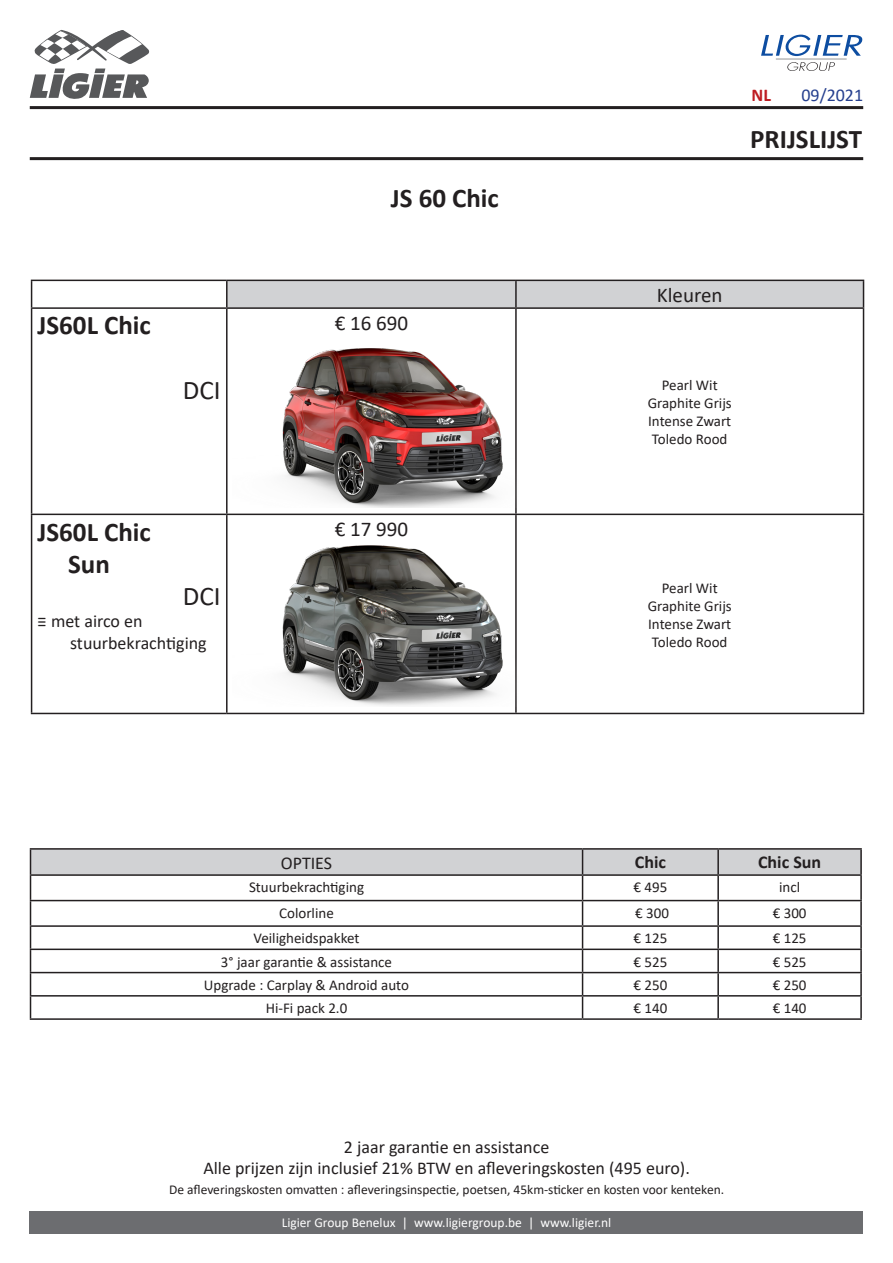
<style>
.page{position:relative;width:893px;height:1263px;background:#fff}
.page>*{position:absolute;margin:0;border:0;box-sizing:border-box;transform-origin:0 0}
.t1{font:700 27px "Calibri";color:#231f20}
.t2{font:27px "Calibri";color:#231f20}
.t3{font:21px "Calibri";color:#231f20}
.t4{font:18px "Calibri";color:#231f20}
.t5{font:700 18px "Calibri";color:#231f20}
.t6{font:18px "Calibri";color:#253f8e}
.t7{font:700 18px "Calibri";color:#be1c22}
.t8{font:15px "Calibri";color:#231f20}
.t9{font:13.5px "Calibri";color:#231f20}
.t10{font:13.5px "Calibri";color:#fff}
</style>
<div class="page">
<hr style="left:30px;top:157px;width:833px;height:3px;background:#231f20">
<hr style="left:30px;top:106px;width:833px;height:3px;background:#231f20">
<svg style="left:761px;top:35px;width:102px;height:21px"></svg>
<hr style="left:776px;top:59px;width:71px;height:1px;background:#939598">
<svg style="left:787px;top:62px;width:48px;height:9px"></svg>
<svg style="left:30px;top:30px;width:120px;height:69px"></svg>
<div style="left:30px;top:1211px;width:833px;height:22px;background:#6c6d70"></div>
<hr style="left:30px;top:848px;width:553px;height:2px;background:#231f20">
<hr style="left:583px;top:848px;width:135px;height:2px;background:#231f20">
<hr style="left:718px;top:848px;width:144px;height:2px;background:#231f20">
<hr style="left:860px;top:850px;width:2px;height:24px;background:#231f20">
<hr style="left:718px;top:874px;width:144px;height:2px;background:#231f20">
<hr style="left:860px;top:876px;width:2px;height:24px;background:#231f20">
<hr style="left:718px;top:900px;width:144px;height:1px;background:#231f20">
<hr style="left:860px;top:901px;width:2px;height:24px;background:#231f20">
<hr style="left:718px;top:925px;width:144px;height:2px;background:#231f20">
<hr style="left:860px;top:927px;width:2px;height:21px;background:#231f20">
<hr style="left:718px;top:948px;width:144px;height:2px;background:#231f20">
<hr style="left:860px;top:950px;width:2px;height:22px;background:#231f20">
<hr style="left:718px;top:972px;width:144px;height:1px;background:#231f20">
<hr style="left:860px;top:973px;width:2px;height:22px;background:#231f20">
<svg style="left:30px;top:849px;width:831px;height:169px"></svg>
<hr style="left:718px;top:995px;width:144px;height:1px;background:#231f20">
<hr style="left:717px;top:996px;width:2px;height:22px;background:#231f20">
<hr style="left:860px;top:996px;width:2px;height:22px;background:#231f20">
<hr style="left:30px;top:1018px;width:553px;height:2px;background:#231f20">
<hr style="left:583px;top:1018px;width:135px;height:2px;background:#231f20">
<hr style="left:718px;top:1018px;width:144px;height:2px;background:#231f20">
<hr style="left:31px;top:280px;width:196px;height:1px;background:#231f20">
<svg style="left:31px;top:281px;width:1px;height:26px"></svg>
<hr style="left:226px;top:281px;width:2px;height:26px;background:#231f20">
<svg style="left:227px;top:280px;width:637px;height:27px;background:#c9c9cb"></svg>
<hr style="left:31px;top:307px;width:196px;height:2px;background:#231f20">
<hr style="left:31px;top:309px;width:1px;height:205px;background:#231f20">
<hr style="left:227px;top:307px;width:289px;height:2px;background:#231f20">
<hr style="left:226px;top:309px;width:2px;height:205px;background:#231f20">
<hr style="left:516px;top:307px;width:348px;height:2px;background:#231f20">
<hr style="left:515px;top:309px;width:2px;height:205px;background:#231f20">
<hr style="left:863px;top:309px;width:1px;height:205px;background:#231f20">
<hr style="left:31px;top:514px;width:196px;height:1px;background:#231f20">
<hr style="left:31px;top:515px;width:1px;height:198px;background:#231f20">
<hr style="left:227px;top:514px;width:289px;height:1px;background:#231f20">
<hr style="left:226px;top:515px;width:2px;height:198px;background:#231f20">
<hr style="left:516px;top:514px;width:348px;height:1px;background:#231f20">
<hr style="left:515px;top:515px;width:2px;height:198px;background:#231f20">
<hr style="left:863px;top:515px;width:1px;height:198px;background:#231f20">
<hr style="left:31px;top:713px;width:196px;height:1px;background:#231f20">
<hr style="left:227px;top:713px;width:289px;height:1px;background:#231f20">
<hr style="left:516px;top:713px;width:348px;height:1px;background:#231f20">
<img style="left:282px;top:319px;width:235px;height:188px">
<img style="left:282px;top:518px;width:235px;height:188px">
<p class="t6" style="left:801px;top:82px;width:63px">09/2021</p>
<p class="t1" style="left:750px;top:120px;width:113px">PRIJSLIJST</p>
<p class="t7" style="left:752px;top:82px;width:21px">NL</p>
<p class="t1" style="left:391px;top:179px;width:109px">JS 60 Chic</p>
<p class="t3" style="left:657px;top:281px;width:67px">Kleuren</p>
<p class="t1" style="left:38px;top:306px;width:115px">JS60L Chic</p>
<p class="t3" style="left:335px;top:308px;width:75px">€ 16 690</p>
<p class="t2" style="left:183px;top:371px;width:39px">DCI</p>
<p class="t8" style="left:662px;top:374px;width:57px">Pearl Wit</p>
<p class="t8" style="left:648px;top:392px;width:86px">Graphite Grijs</p>
<p class="t8" style="left:648px;top:410px;width:85px">Intense Zwart</p>
<p class="t8" style="left:652px;top:428px;width:77px">Toledo Rood</p>
<p class="t1" style="left:38px;top:512px;width:115px">JS60L Chic</p>
<p class="t1" style="left:68px;top:545px;width:43px">Sun</p>
<p class="t3" style="left:335px;top:514px;width:75px">€ 17 990</p>
<p class="t2" style="left:183px;top:578px;width:39px">DCI</p>
<p class="t4" style="left:38px;top:608px;width:106px">≡ met airco en</p>
<p class="t4" style="left:70px;top:630px;width:138px">stuurbekrachtiging</p>
<p class="t8" style="left:662px;top:577px;width:57px">Pearl Wit</p>
<p class="t8" style="left:648px;top:595px;width:86px">Graphite Grijs</p>
<p class="t8" style="left:648px;top:613px;width:85px">Intense Zwart</p>
<p class="t8" style="left:652px;top:631px;width:77px">Toledo Rood</p>
<p class="t4" style="left:281px;top:850px;width:53px">OPTIES</p>
<p class="t5" style="left:635px;top:850px;width:33px">Chic</p>
<p class="t5" style="left:758px;top:850px;width:65px">Chic Sun</p>
<p class="t8" style="left:249px;top:877px;width:117px">Stuurbekrachtiging</p>
<p class="t8" style="left:633px;top:877px;width:35px">€ 495</p>
<p class="t8" style="left:779px;top:877px;width:23px">incl</p>
<p class="t8" style="left:279px;top:902px;width:56px">Colorline</p>
<p class="t8" style="left:635px;top:902px;width:35px">€ 300</p>
<p class="t8" style="left:773px;top:902px;width:35px">€ 300</p>
<p class="t8" style="left:254px;top:928px;width:107px">Veiligheidspakket</p>
<p class="t8" style="left:633px;top:928px;width:35px">€ 125</p>
<p class="t8" style="left:773px;top:928px;width:35px">€ 125</p>
<p class="t8" style="left:221px;top:951px;width:173px">3° jaar garantie &amp; assistance</p>
<p class="t8" style="left:633px;top:951px;width:35px">€ 525</p>
<p class="t8" style="left:773px;top:951px;width:35px">€ 525</p>
<p class="t8" style="left:204px;top:974px;width:207px">Upgrade : Carplay &amp; Android auto</p>
<p class="t8" style="left:633px;top:974px;width:35px">€ 250</p>
<p class="t8" style="left:773px;top:974px;width:35px">€ 250</p>
<p class="t8" style="left:266px;top:998px;width:83px">Hi-Fi pack 2.0</p>
<p class="t8" style="left:633px;top:998px;width:35px">€ 140</p>
<p class="t8" style="left:773px;top:998px;width:35px">€ 140</p>
<p class="t4" style="left:344px;top:1134px;width:207px">2 jaar garantie en assistance</p>
<p class="t4" style="left:203px;top:1156px;width:488px">Alle prijzen zijn inclusief 21% BTW en afleveringskosten (495 euro).</p>
<p class="t9" style="left:169px;top:1180px;width:557px">De afleveringskosten omvatten : afleveringsinspectie, poetsen, 45km-sticker en kosten voor kenteken.</p>
<p class="t10" style="left:282px;top:1213px;width:331px">Ligier Group Benelux | www.ligiergroup.be | www.ligier.nl</p>
</div>
